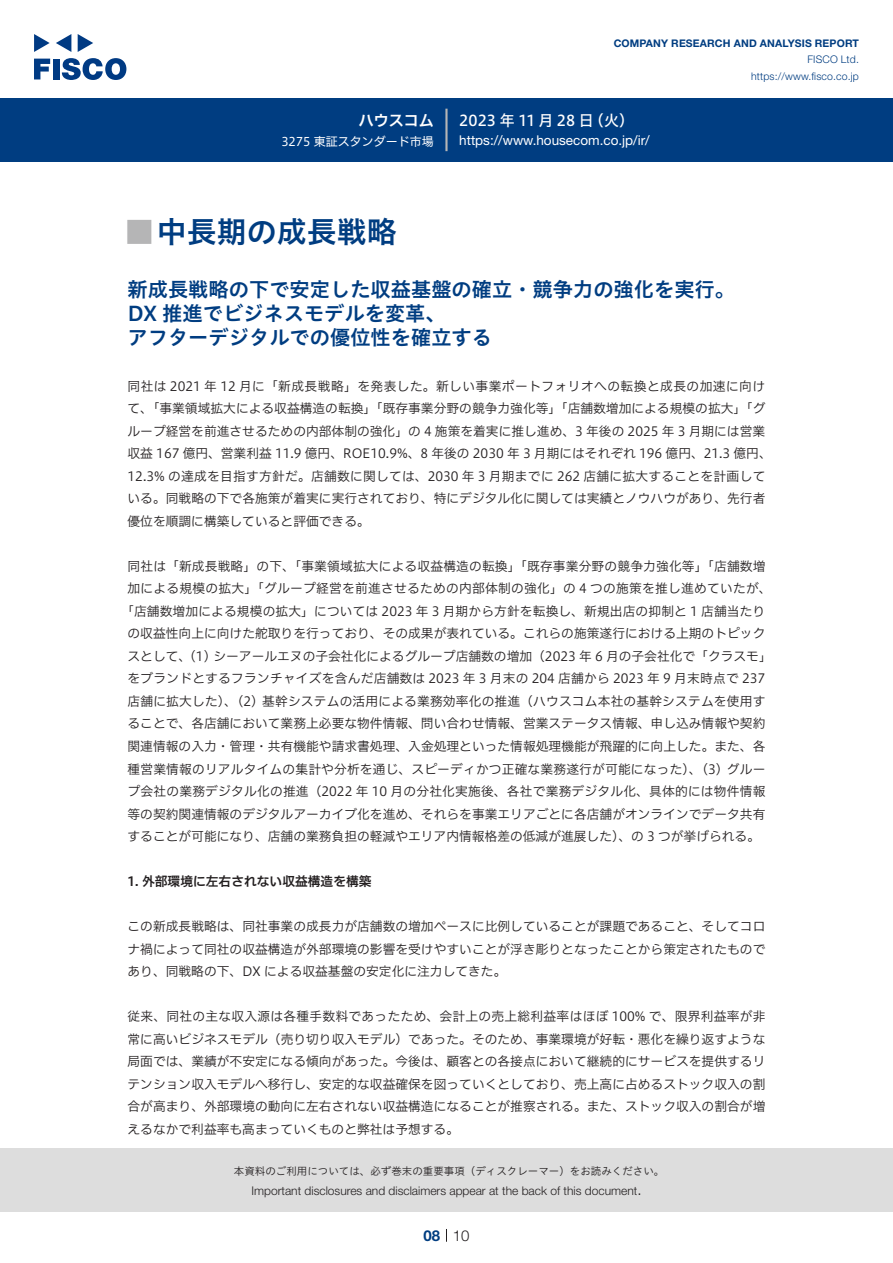
<style>
.page{position:relative;width:893px;height:1263px;background:#fff}
.page>*{position:absolute;margin:0;border:0;box-sizing:border-box;transform-origin:0 0}
.t1{font:30px "Hiragino UD Sans Std N W6";color:#003d81}
.t2{font:24px "Hiragino UD Sans Std N W6";color:#b5b5b6}
.t3{font:20.25px/24px "Hiragino UD Sans Std W6";color:#003d81}
.t4{font:15px "Hiragino UD Sans F Std N W5";letter-spacing:.01em;color:#fff}
.t5{font:15px "Hiragino UD Sans F Std N W6";color:#fff}
.t6{font:300 15px "Helvetica Neue LT Std";color:#231f20}
.t7{font:700 15px "Helvetica Neue LT Std";color:#003d81}
.t8{font:13.5px "Helvetica Neue LT Std";color:#fff}
.t9{font:12.75px/22.5px "Hiragino UD Sans F Std N W3";color:#231f20;text-align:justify}
.t10{font:12.75px "Hiragino UD Sans F Std N W6";color:#231f20}
.t11{font:300 12px "Helvetica Neue LT Std";color:#231f20}
.t12{font:12px "Hiragino UD Sans F Std N W4";color:#fff}
.t13{font:10.5px "Hiragino UD Sans Std W3";color:#231f20}
.t14{font:700 10.5px "Helvetica Neue LT Std";letter-spacing:.015em;color:#003d81}
.t15{font:300 10.5px/16.5px "Helvetica Neue LT Std";letter-spacing:.015em;color:#003d81;text-align:right}
</style>
<div class="page">
<div style="left:0;top:1148px;width:893px;height:64px;background:#ddd"></div>
<svg style="left:34px;top:59px;width:16px;height:20px"></svg>
<div style="left:53px;top:59px;width:6px;height:20px;background:#003a83"></div>
<svg style="left:62px;top:58px;width:64px;height:22px"></svg>
<svg style="left:34px;top:34px;width:16px;height:18px"></svg>
<svg style="left:78px;top:34px;width:15px;height:18px"></svg>
<svg style="left:56px;top:34px;width:15px;height:18px"></svg>
<div style="left:0;top:98px;width:893px;height:64px;background:#003d81"></div>
<hr style="left:445px;top:109px;width:3px;height:42px;background:#b5b5b6">
<svg style="left:446px;top:1229px;width:1px;height:13px"></svg>
<p class="t5" style="left:359px;top:109px;width:77px">ハウスコム</p>
<p class="t12" style="left:281px;top:132px;width:154px">3275 東証スタンダード市場</p>
<p class="t14" style="left:614px;top:37px;width:247px">COMPANY RESEARCH AND ANALYSIS REPORT</p>
<p class="t15" style="left:751px;top:51px;width:109px">FISCO Ltd. https://www.fisco.co j p.</p>
<p class="t4" style="left:589px;top:109px;width:47px">（火(</p>
<p class="t4" style="left:459px;top:109px;width:136px">2023 年 11 月 28 日</p>
<p class="t8" style="left:459px;top:132px;width:192px">https://www.housecom. c o j p. /i r/</p>
<h1 class="t1" style="left:157px;top:209px;width:241px">中長期の成長戦略</h1>
<h2 class="t2" style="left:128px;top:213px;width:25px">█</h2>
<h3 class="t3" style="left:128px;top:276px;width:609px">新成長戦略の下で安定した収益基盤の確立・競争力の強化を実行。<br>DX 推進でビジネスモデルを変革、<br>アフターデジタルでの優位性を確立する</h3>
<p class="t9" style="left:128px;top:374px;width:646px;text-align:left">同社は 2021 年 12 月に「新成長戦略」を発表した。新しい事業ポートフォリオへの転換と成長の加速に向けて、「事業領域拡大による収益構造の転換」「既存事業分野の競争力強化等」「店舗数増加による規模の拡大」「グループ経営を前進させるための内部体制の強化」の 4 施策を着実に推し進め、3 年後の 2025 年 3 月期には営業収益 167 億円、営業利益 11.9 億円、ROE10.9%、8 年後の 2030 年 3 月期にはそれぞれ 196 億円、21.3 億円、12.3% の達成を目指す方針だ。店舗数に関しては、2030 年 3 月期までに 262 店舗に拡大することを計画している。同戦略の下で各施策が着実に実行されており、特にデジタル化に関しては実績とノウハウがあり、先行者優位を順調に構築していると評価できる。</p>
<p class="t9" style="left:121px;top:554px;width:652px;text-align:center">同社は「新成長戦略」の下、「事業領域拡大による収益構造の転換」「既存事業分野の競争力強化等」「店舗数増加による規模の拡大」「グループ経営を前進させるための内部体制の強化」の 4 つの施策を推し進めていたが、「店舗数増加による規模の拡大」については 2023 年 3 月期から方針を転換し、新規出店の抑制と 1 店舗当たりの収益性向上に向けた舵取りを行っており、その成果が表れている。これらの施策遂行における上期のトピックスとして、(1) シーアールエヌの子会社化によるグループ店舗数の増加（2023 年 6 月の子会社化で「クラスモ「をブランドとするフランチャイズを含んだ店舗数は 2023 年 3 月末の 204 店舗から 2023 年 9 月末時点で 237店舗に拡大した）、 (2) 基幹システムの活用による業務効率化の推進（ハウスコム本社の基幹システムを使用することで、各店舗において業務上必要な物件情報、問い合わせ情報、営業ステータス情報、申し込み情報や契約関連情報の入力・管理・共有機能や請求書処理、入金処理といった情報処理機能が飛躍的に向上した。また、各種営業情報のリアルタイムの集計や分析を通じ、スピーディかつ正確な業務遂行が可能になった）、 (3) グループ会社の業務デジタル化の推進（2022 年 10 月の分社化実施後、各社で業務デジタル化、具体的には物件情報等の契約関連情報のデジタルアーカイブ化を進め、それらを事業エリアごとに各店舗がオンラインでデータ共有することが可能になり、店舗の業務負担の軽減やエリア内情報格差の低減が進展した）、の 3 つが挙げられる。</p>
<p class="t10" style="left:128px;top:871px;width:246px">1. 外部環境に左右されない収益構造を構築</p>
<p class="t9" style="left:128px;top:914px;width:639px">この新成長戦略は、同社事業の成長力が店舗数の増加ペースに比例していることが課題であること、そしてコロナ禍によって同社の収益構造が外部環境の影響を受けやすいことが浮き彫りとなったことから策定されたものであり、同戦略の下、DX による収益基盤の安定化に注力してきた。</p>
<p class="t9" style="left:128px;top:1004px;width:639px">従来、同社の主な収入源は各種手数料であったため、会計上の売上総利益率はほぼ 100% で、限界利益率が非常に高いビジネスモデル（売り切り収入モデル）であった。そのため、事業環境が好転・悪化を繰り返すような局面では、業績が不安定になる傾向があった。今後は、顧客との各接点において継続的にサービスを提供するリテンション収入モデルへ移行し、安定的な収益確保を図っていくとしており、売上高に占めるストック収入の割合が高まり、外部環境の動向に左右されない収益構造になることが推察される。また、ストック収入の割合が増えるなかで利益率も高まっていくものと弊社は予想する。</p>
<p class="t13" style="left:234px;top:1163px;width:432px">本資料のご利用については、必ず巻末の重要事項（ディスクレーマー）をお読みください。</p>
<p class="t6" style="left:637px;top:1180px;width:6px">.</p>
<p class="t11" style="left:251px;top:1183px;width:387px">Important disclosures and disclaimers appear at the back of this document</p>
<p class="t7" style="left:423px;top:1226px;width:18px">08</p>
<p class="t6" style="left:453px;top:1226px;width:18px">10</p>
</div>
